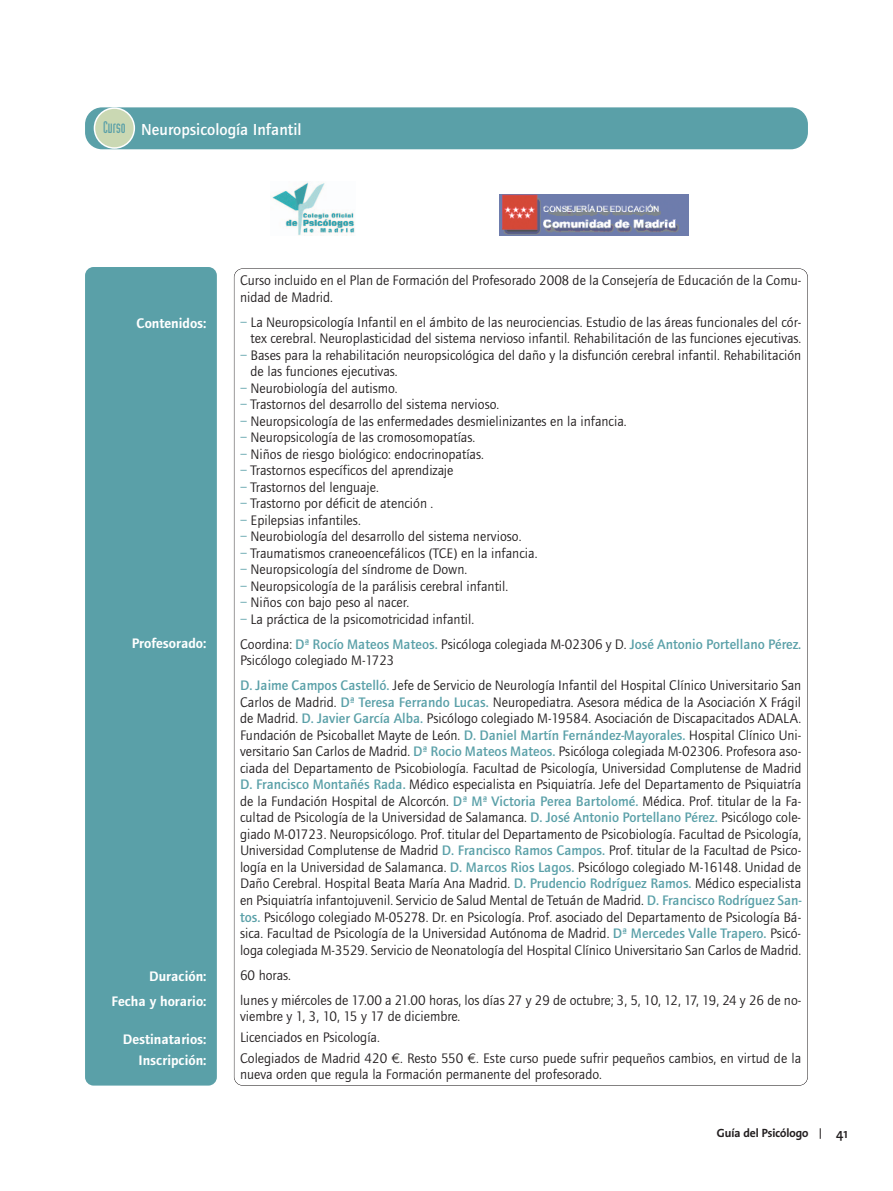
<style>
.page{position:relative;width:893px;height:1191px;background:#fff}
.page>*{position:absolute;margin:0;border:0;box-sizing:border-box;transform-origin:0 0}
.t1{font:500 16.5px "Foundry Journal";color:#fff}
.t2{font:14.25px/16.5px "Foundry Journal";color:#231f20}
.t3{font:600 14.25px/25px "Foundry Journal";color:#fff;text-align:right}
.t4{font:600 13.5px "Thesis Sans";color:#231f20}
.t5{font:700 12px "Thesis Sans";color:#231f20}
.s1{font-family:"Industria Solid A";font-weight:400;color:#5aa0a8}
.s2{color:#5aa0a8}
.s3{font-weight:500;color:#5aa0a8}
.s4{font-family:"Euro Sans ITC"}
</style>
<div class="page">
<div style="left:85px;top:267px;width:132px;height:818px;background:#5aa0a8;border-radius:9px"></div>
<div style="left:85px;top:107px;width:723px;height:42px;background:#5aa0a8;border-radius:17px"></div>
<svg style="left:94px;top:107px;width:41px;height:42px"></svg>
<img style="left:272px;top:182px;width:83px;height:53px">
<img style="left:500px;top:195px;width:188px;height:40px">
<p class="t1" style="left:103px;top:123px;width:200px"><span class="s1">Curso</span> Neuropsicología Infantil</p>
<p class="t3" style="left:137px;top:312px;width:71px">Contenidos:</p>
<p class="t3" style="left:132px;top:631px;width:76px">Profesorado:</p>
<p class="t3" style="left:112px;top:965px;width:96px">Duración:<br>Fecha y horario:</p>
<p class="t3" style="left:123px;top:1030px;width:85px;line-height:20.7px">Destinatarios:<br>Inscripción:</p>
<p class="t2" style="left:240px;top:272px;width:563px">Curso incluido en el Plan de Formación del Profesorado 2008 de la Consejería de Educación de la Comu&shy;nidad de Madrid.</p>
<p class="t2" style="left:240px;top:313px;width:563px;text-align:right"><span class="s2">–</span> La Neuropsicología Infantil en el ámbito de las neurociencias. Estudio de las áreas funcionales del cór&shy;tex cerebral. Neuroplasticidad del sistema nervioso infantil. Rehabilitación de las funciones ejecutivas.</p>
<p class="t2" style="left:251px;top:346px;width:552px;text-indent:-10px"><span class="s2">–</span> Bases para la rehabilitación neuropsicológica del daño y la disfunción cerebral infantil. Rehabilitación de las funciones ejecutivas.</p>
<p class="t2" style="left:240px;top:379px;width:159px"><span class="s2">–</span> Neurobiología del autismo.</p>
<p class="t2" style="left:240px;top:396px;width:261px"><span class="s2">–</span> Trastornos del desarrollo del sistema nervioso.</p>
<p class="t2" style="left:240px;top:412px;width:388px"><span class="s2">–</span> Neuropsicología de las enfermedades desmielinizantes en la infancia.</p>
<p class="t2" style="left:240px;top:429px;width:237px"><span class="s2">–</span> Neuropsicología de las cromosomopatías.</p>
<p class="t2" style="left:240px;top:445px;width:245px"><span class="s2">–</span> Niños de riesgo biológico: endocrinopatías.</p>
<p class="t2" style="left:240px;top:462px;width:215px"><span class="s2">–</span> Trastornos específicos del aprendizaje</p>
<p class="t2" style="left:240px;top:478px;width:140px"><span class="s2">–</span> Trastornos del lenguaje.</p>
<p class="t2" style="left:240px;top:495px;width:195px"><span class="s2">–</span> Trastorno por déficit de atención .</p>
<p class="t2" style="left:240px;top:511px;width:122px"><span class="s2">–</span> Epilepsias infantiles.</p>
<p class="t2" style="left:240px;top:528px;width:283px"><span class="s2">–</span> Neurobiología del desarrollo del sistema nervioso.</p>
<p class="t2" style="left:240px;top:544px;width:299px"><span class="s2">–</span> Traumatismos craneoencefálicos (TCE) en la infancia.</p>
<p class="t2" style="left:240px;top:561px;width:229px"><span class="s2">–</span> Neuropsicología del síndrome de Down.</p>
<p class="t2" style="left:240px;top:577px;width:270px"><span class="s2">–</span> Neuropsicología de la parálisis cerebral infantil.</p>
<p class="t2" style="left:240px;top:594px;width:171px"><span class="s2">–</span> Niños con bajo peso al nacer.</p>
<p class="t2" style="left:240px;top:606px;width:563px;line-height:25px"><span class="s2">–</span> La práctica de la psicomotricidad infantil.<br>Coordina: <span class="s3">Dª Rocío Mateos Mateos.</span> Psicóloga colegiada M-02306 y D. <span class="s3">José Antonio Portellano Pérez.</span></p>
<p class="t2" style="left:240px;top:648px;width:563px;line-height:25px">Psicólogo colegiado M-1723<br><span class="s3">D. Jaime Campos Castelló.</span> Jefe de Servicio de Neurología Infantil del Hospital Clínico Universitario San</p>
<p class="t2" style="left:240px;top:693px;width:563px;text-align:justify">Carlos de Madrid. <span class="s3">Dª Teresa Ferrando Lucas.</span> Neuropediatra. Asesora médica de la Asociación X Frágil de Madrid. <span class="s3">D. Javier García Alba.</span> Psicólogo colegiado M-19584. Asociación de Discapacitados ADALA.<br>Fundación de Psicoballet Mayte de León. <span class="s3">D. Daniel Martín Fernández-Mayorales.</span> Hospital Clínico Uni&shy;versitario San Carlos de Madrid. <span class="s3">Dª Rocio Mateos Mateos.</span> Psicóloga colegiada M-02306. Profesora aso&shy;ciada del Departamento de Psicobiología. Facultad de Psicología, Universidad Complutense de Madrid <span class="s3">D. Francisco Montañés Rada.</span> Médico especialista en Psiquiatría. Jefe del Departamento de Psiquiatría de la Fundación Hospital de Alcorcón. <span class="s3">Dª Mª Victoria Perea Bartolomé.</span> Médica. Prof. titular de la Fa&shy;cultad de Psicología de la Universidad de Salamanca. <span class="s3">D. José Antonio Portellano Pérez.</span> Psicólogo cole&shy;giado M-01723. Neuropsicólogo. Prof. titular del Departamento de Psicobiología. Facultad de Psicología, Universidad Complutense de Madrid <span class="s3">D. Francisco Ramos Campos.</span> Prof. titular de la Facultad de Psico&shy;logía en la Universidad de Salamanca. <span class="s3">D. Marcos Rios Lagos.</span> Psicólogo colegiado M-16148. Unidad de Daño Cerebral. Hospital Beata María Ana Madrid. <span class="s3">D. Prudencio Rodríguez Ramos.</span> Médico especialista en Psiquiatría infantojuvenil. Servicio de Salud Mental de Tetuán de Madrid. <span class="s3">D. Francisco Rodríguez San&shy;tos.</span> Psicólogo colegiado M-05278. Dr. en Psicología. Prof. asociado del Departamento de Psicología Bá&shy;sica. Facultad de Psicología de la Universidad Autónoma de Madrid. <span class="s3">Dª Mercedes Valle Trapero.</span> Psicó&shy;loga colegiada M-3529. Servicio de Neonatología del Hospital Clínico Universitario San Carlos de Madrid.</p>
<p class="t2" style="left:240px;top:962px;width:563px;line-height:25px">60 horas.<br>lunes y miércoles de 17.00 a 21.00 horas, los días 27 y 29 de octubre; 3, 5, 10, 12, 17, 19, 24 y 26 de no-</p>
<p class="t2" style="left:240px;top:1005px;width:563px;line-height:20.7px">viembre y 1, 3, 10, 15 y 17 de diciembre.<br>Licenciados en Psicología.<br>Colegiados de Madrid 420 <span class="s4">¤</span>. Resto 550 <span class="s4">¤</span>. Este curso puede sufrir pequeños cambios, en virtud de la</p>
<p class="t2" style="left:240px;top:1066px;width:363px">nueva orden que regula la Formación permanente del profesorado.</p>
<p class="t5" style="left:717px;top:1128px;width:93px">Guía del Psicólogo</p>
<p class="t4" style="left:836px;top:1128px;width:13px">41</p>
</div>
